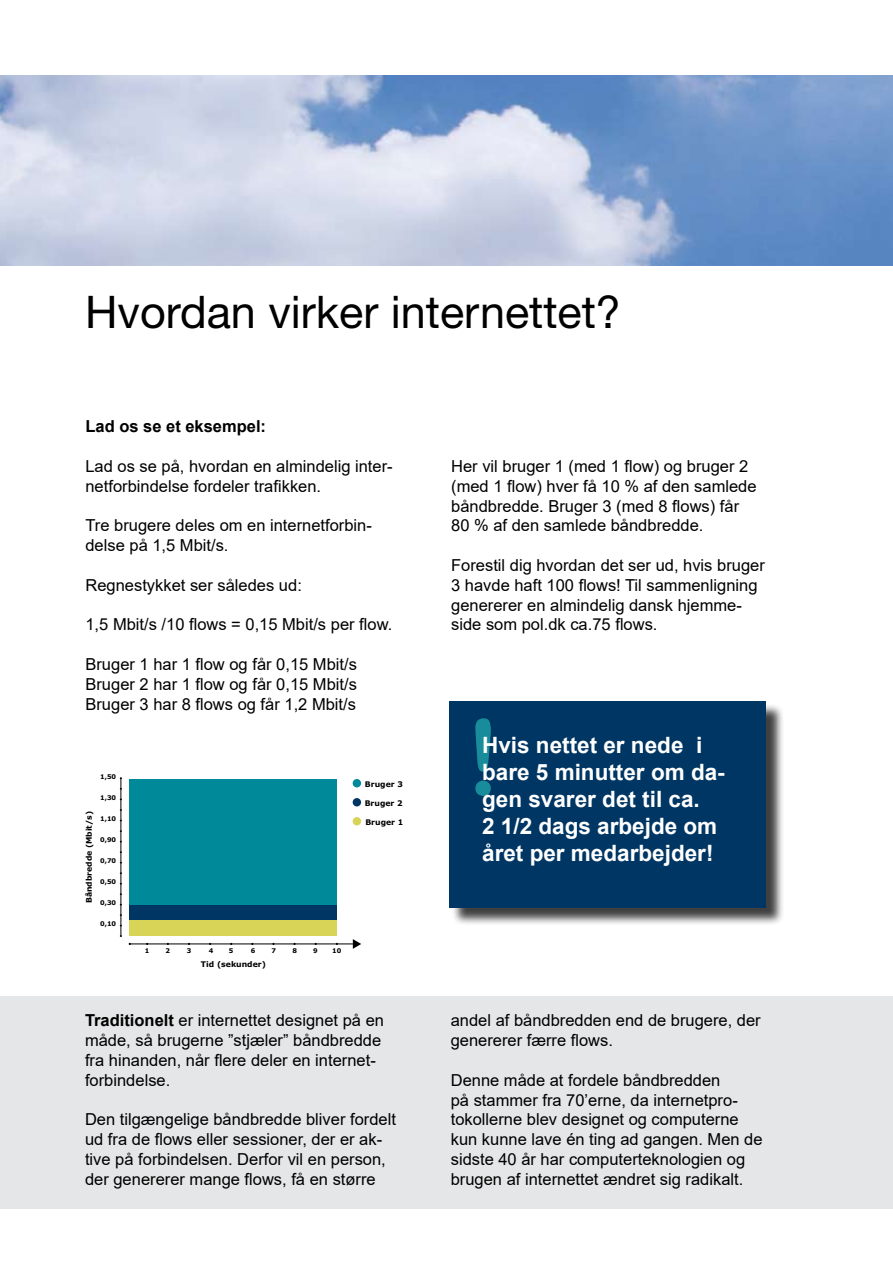
<style>
.page{position:relative;width:893px;height:1263px;background:#fff}
.page>*{position:absolute;margin:0;border:0;box-sizing:border-box;transform-origin:0 0}
.t1{font:105px "Arial Rounded MT Bold";color:#198c9b}
.t2{font:45px "Helvetica Neue LT Std";color:#000}
.t3{font:700 22.5px/27px "Arial";color:#fff}
.t4{font:16.5px/19.8px "Arial";color:#000}
.t5{font:700 16.5px "Arial";color:#000}
.t6{font:700 7.8px "Verdana";color:#000}
.t7{font:700 6.45px "Verdana";color:#000}
.s1{font-weight:700}
</style>
<div class="page">
<div style="left:452px;top:703px;width:339px;height:229px;background:#000;opacity:.75"></div>
<div style="left:449px;top:701px;width:316px;height:206px;background:#003663"></div>
<div style="left:353px;top:798px;width:8px;height:8px;background:#003663;border-radius:50%"></div>
<div style="left:353px;top:817px;width:8px;height:8px;background:#d8d458;border-radius:50%"></div>
<div style="left:353px;top:779px;width:8px;height:8px;background:#008998;border-radius:50%"></div>
<div style="left:130px;top:905px;width:207px;height:15px;background:#003663"></div>
<div style="left:130px;top:779px;width:207px;height:125px;background:#008998"></div>
<div style="left:130px;top:920px;width:207px;height:16px;background:#d8d458"></div>
<hr style="left:121px;top:777px;width:1px;height:160px;background:#000">
<hr style="left:129px;top:943px;width:224px;height:1px;background:#000">
<svg style="left:353px;top:939px;width:8px;height:10px"></svg>
<div style="left:0;top:996px;width:893px;height:213px;background:#e5e6e7"></div>
<img style="left:0;top:76px;width:893px;height:189px">
<p class="t2" style="left:85px;top:286px;width:537px">Hvordan virker internettet?</p>
<p class="t5" style="left:85px;top:415px;width:182px">Lad os se et eksempel:</p>
<p class="t4" style="left:85px;top:456px;width:309px">Lad os se på, hvordan en almindelig inter&shy;netforbindelse fordeler trafikken.</p>
<p class="t4" style="left:85px;top:516px;width:288px">Tre brugere deles om en internetforbin&shy;delse på 1,5 Mbit/s.</p>
<p class="t4" style="left:85px;top:575px;width:218px">Regnestykket ser således ud:</p>
<p class="t4" style="left:85px;top:615px;width:308px">1,5 Mbit/s /10 flows = 0,15 Mbit/s per flow.</p>
<p class="t4" style="left:85px;top:654px;width:273px;text-align:justify">Bruger 1 har 1 flow og får 0,15 Mbit/s Bruger 2 har 1 flow og får 0,15 Mbit/s Bruger 3 har 8 flows og får 1,2 Mbit/s</p>
<p class="t7" style="left:100px;top:772px;width:18px">1,50</p>
<p class="t7" style="left:100px;top:793px;width:18px">1,30</p>
<p class="t6" style="left:84px;top:903px;width:94px;rotate:-90deg">Båndbredde (Mbit/s)</p>
<p class="t7" style="left:100px;top:814px;width:18px">1,10</p>
<p class="t7" style="left:100px;top:835px;width:18px">0,90</p>
<p class="t7" style="left:100px;top:856px;width:18px">0,70</p>
<p class="t7" style="left:100px;top:877px;width:18px">0,50</p>
<p class="t7" style="left:100px;top:898px;width:18px">0,30</p>
<p class="t7" style="left:100px;top:919px;width:18px">0,10</p>
<p class="t6" style="left:365px;top:779px;width:39px">Bruger 3</p>
<p class="t6" style="left:365px;top:797px;width:39px">Bruger 2</p>
<p class="t6" style="left:365px;top:816px;width:39px">Bruger 1</p>
<p class="t7" style="left:145px;top:946px;width:6px">1</p>
<p class="t7" style="left:165px;top:946px;width:6px">2</p>
<p class="t7" style="left:187px;top:946px;width:6px">3</p>
<p class="t7" style="left:209px;top:946px;width:6px">4</p>
<p class="t7" style="left:229px;top:946px;width:6px">5</p>
<p class="t7" style="left:251px;top:946px;width:6px">6</p>
<p class="t7" style="left:271px;top:946px;width:6px">7</p>
<p class="t7" style="left:293px;top:946px;width:6px">8</p>
<p class="t7" style="left:313px;top:946px;width:6px">9</p>
<p class="t7" style="left:332px;top:946px;width:11px">10</p>
<p class="t6" style="left:201px;top:959px;width:66px">Tid (sekunder)</p>
<p class="t4" style="left:85px;top:1011px;width:300px"><span class="s1">Traditionelt</span> er internettet designet på en måde, så brugerne ”stjæler” båndbredde fra hinanden, når flere deler en internet&shy;forbindelse.</p>
<p class="t4" style="left:85px;top:1110px;width:312px">Den tilgængelige båndbredde bliver fordelt ud fra de flows eller sessioner, der er ak&shy;tive på forbindelsen. Derfor vil en person, der genererer mange flows, få en større</p>
<p class="t4" style="left:451px;top:456px;width:307px">Her vil bruger 1 (med 1 flow) og bruger 2 (med 1 flow) hver få 10 % af den samlede båndbredde. Bruger 3 (med 8 flows) får 80 % af den samlede båndbredde.</p>
<p class="t4" style="left:451px;top:555px;width:315px">Forestil dig hvordan det ser ud, hvis bruger 3 havde haft 100 flows! Til sammenligning genererer en almindelig dansk hjemme&shy;side som pol.dk ca.75 flows.</p>
<p class="t1" style="left:466px;top:695px;width:36px">!</p>
<p class="t3" style="left:482px;top:732px;width:244px">Hvis nettet er nede i bare 5 minutter om da&shy;gen svarer det til ca.<br>2 1/2 dags arbejde om året per medarbejder!</p>
<p class="t4" style="left:451px;top:1011px;width:312px">andel af båndbredden end de brugere, der genererer færre flows.</p>
<p class="t4" style="left:451px;top:1070px;width:313px">Denne måde at fordele båndbredden<br>på stammer fra 70’erne, da internetpro&shy;tokollerne blev designet og computerne kun kunne lave én ting ad gangen. Men de sidste 40 år har computerteknologien og brugen af internettet ændret sig radikalt.</p>
</div>
